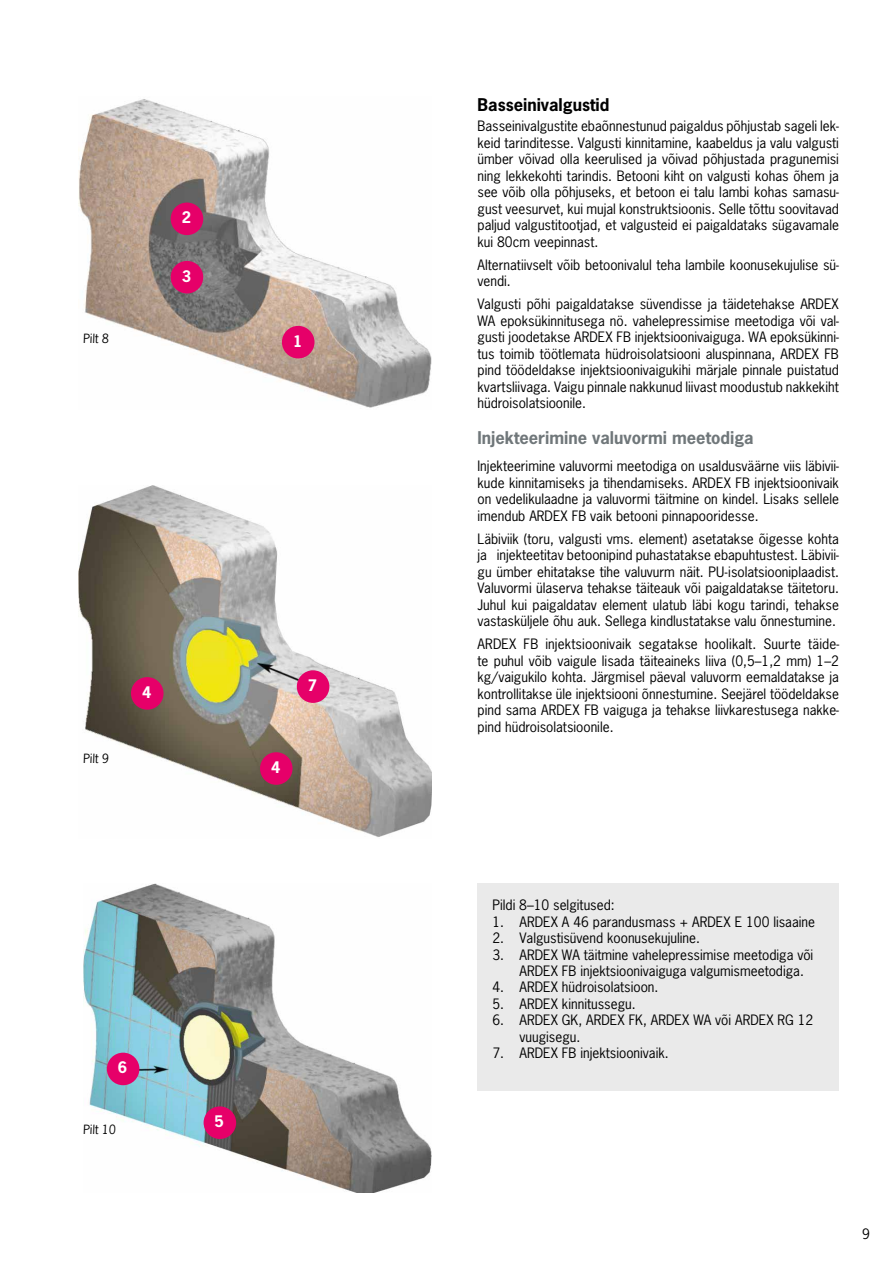
<style>
.page{position:relative;width:893px;height:1263px;background:#fff}
.page>*{position:absolute;margin:0;border:0;box-sizing:border-box;transform-origin:0 0}
.t1{font:700 16.5px "News Gothic Std";color:#70777a}
.t2{font:700 16.5px "News Gothic Std";color:#000}
.t3{font:700 15px "News Gothic Std";color:#fff}
.t4{font:13.5px/16.5px "News Gothic Std";color:#000;text-align:justify}
.t5{font:12px "News Gothic Std";color:#000}
</style>
<div class="page">
<img style="left:79px;top:99px;width:353px;height:309px">
<div style="left:282px;top:326px;width:32px;height:32px;background:#e60069;border-radius:50%"></div>
<div style="left:171px;top:203px;width:32px;height:32px;background:#e60069;border-radius:50%"></div>
<div style="left:171px;top:261px;width:32px;height:32px;background:#e60069;border-radius:50%"></div>
<img style="left:83px;top:883px;width:349px;height:310px">
<div style="left:204px;top:1106px;width:32px;height:33px;background:#e60069;border-radius:50%"></div>
<div style="left:107px;top:1053px;width:32px;height:32px;background:#e60069;border-radius:50%"></div>
<img style="left:79px;top:486px;width:353px;height:351px">
<div style="left:260px;top:752px;width:33px;height:33px;background:#e60069;border-radius:50%"></div>
<div style="left:131px;top:677px;width:33px;height:33px;background:#e60069;border-radius:50%"></div>
<div style="left:297px;top:670px;width:32px;height:33px;background:#e60069;border-radius:50%"></div>
<div style="left:477px;top:883px;width:362px;height:208px;background:#eaeaea"></div>
<p class="t5" style="left:83px;top:330px;width:28px">Pilt 8</p>
<p class="t3" style="left:182px;top:208px;width:11px">2</p>
<p class="t3" style="left:182px;top:266px;width:11px">3</p>
<p class="t3" style="left:293px;top:331px;width:11px">1</p>
<p class="t5" style="left:83px;top:750px;width:28px">Pilt 9</p>
<p class="t3" style="left:142px;top:682px;width:11px">4</p>
<p class="t3" style="left:271px;top:757px;width:11px">4</p>
<p class="t3" style="left:308px;top:675px;width:11px">7</p>
<p class="t3" style="left:118px;top:1058px;width:11px">6</p>
<p class="t5" style="left:83px;top:1122px;width:35px">Pilt 10</p>
<p class="t3" style="left:215px;top:1111px;width:11px">5</p>
<p class="t2" style="left:477px;top:93px;width:133px">Basseinivalgustid</p>
<p class="t4" style="left:477px;top:118px;width:363px">Basseinivalgustite ebaõnnestunud paigaldus põhjustab sageli lek&shy;keid tarinditesse. Valgusti kinnitamine, kaabeldus ja valu valgusti ümber võivad olla keerulised ja võivad põhjustada pragunemisi ning lekkekohti tarindis. Betooni kiht on valgusti kohas õhem ja see võib olla põhjuseks, et betoon ei talu lambi kohas samasu&shy;gust veesurvet, kui mujal konstruktsioonis. Selle tõttu soovitavad paljud valgustitootjad, et valgusteid ei paigaldataks sügavamale kui 80cm veepinnast.</p>
<p class="t4" style="left:477px;top:256px;width:363px">Alternatiivselt võib betoonivalul teha lambile koonusekujulise sü&shy;vendi.</p>
<p class="t4" style="left:477px;top:296px;width:363px">Valgusti põhi paigaldatakse süvendisse ja täidetehakse ARDEX WA epoksükinnitusega nö. vahelepressimise meetodiga või val&shy;gusti joodetakse ARDEX FB injektsioonivaiguga. WA epoksükinni&shy;tus toimib töötlemata hüdroisolatsiooni aluspinnana, ARDEX FB pind töödeldakse injektsioonivaigukihi märjale pinnale puistatud kvartsliivaga. Vaigu pinnale nakkunud liivast moodustub nakkekiht hüdroisolatsioonile.</p>
<p class="t1" style="left:477px;top:427px;width:278px">Injekteerimine valuvormi meetodiga</p>
<p class="t4" style="left:477px;top:458px;width:363px">Injekteerimine valuvormi meetodiga on usaldusväärne viis läbivii&shy;kude kinnitamiseks ja tihendamiseks. ARDEX FB injektsioonivaik on vedelikulaadne ja valuvormi täitmine on kindel. Lisaks sellele imendub ARDEX FB vaik betooni pinnapooridesse.</p>
<p class="t4" style="left:477px;top:530px;width:363px">Läbiviik (toru, valgusti vms. element) asetatakse õigesse kohta ja injekteetitav betoonipind puhastatakse ebapuhtustest. Läbivii&shy;gu ümber ehitatakse tihe valuvurm näit. PU-isolatsiooniplaadist.<br>Valuvormi ülaserva tehakse täiteauk või paigaldatakse täitetoru.<br>Juhul kui paigaldatav element ulatub läbi kogu tarindi, tehakse vastasküljele õhu auk. Sellega kindlustatakse valu õnnestumine.</p>
<p class="t4" style="left:477px;top:636px;width:363px">ARDEX FB injektsioonivaik segatakse hoolikalt. Suurte täide&shy;te puhul võib vaigule lisada täiteaineks liiva (0,5–1,2 mm) 1–2 kg/vaigukilo kohta. Järgmisel päeval valuvorm eemaldatakse ja kontrollitakse üle injektsiooni õnnestumine. Seejärel töödeldakse pind sama ARDEX FB vaiguga ja tehakse liivkarestusega nakke&shy;pind hüdroisolatsioonile.</p>
<p class="t4" style="left:492px;top:897px;width:124px">Pildi 8–10 selgitused:</p>
<p class="t4" style="left:492px;top:913px;width:324px">1. ARDEX A 46 parandusmass + ARDEX E 100 lisaaine</p>
<p class="t4" style="left:492px;top:930px;width:209px">2. Valgustisüvend koonusekujuline.</p>
<p class="t4" style="left:519px;top:946px;width:295px;text-indent:-27px">3. ARDEX WA täitmine vahelepressimise meetodiga või<br>ARDEX FB injektsioonivaiguga valgumismeetodiga.</p>
<p class="t4" style="left:492px;top:979px;width:167px">4. ARDEX hüdroisolatsioon.</p>
<p class="t4" style="left:492px;top:995px;width:145px">5. ARDEX kinnitussegu.</p>
<p class="t4" style="left:519px;top:1012px;width:295px;text-indent:-27px">6. ARDEX GK, ARDEX FK, ARDEX WA või ARDEX RG 12 vuugisegu.</p>
<p class="t4" style="left:492px;top:1045px;width:178px">7. ARDEX FB injektsioonivaik.</p>
<p class="t4" style="left:862px;top:1225px;width:9px">9</p>
</div>
